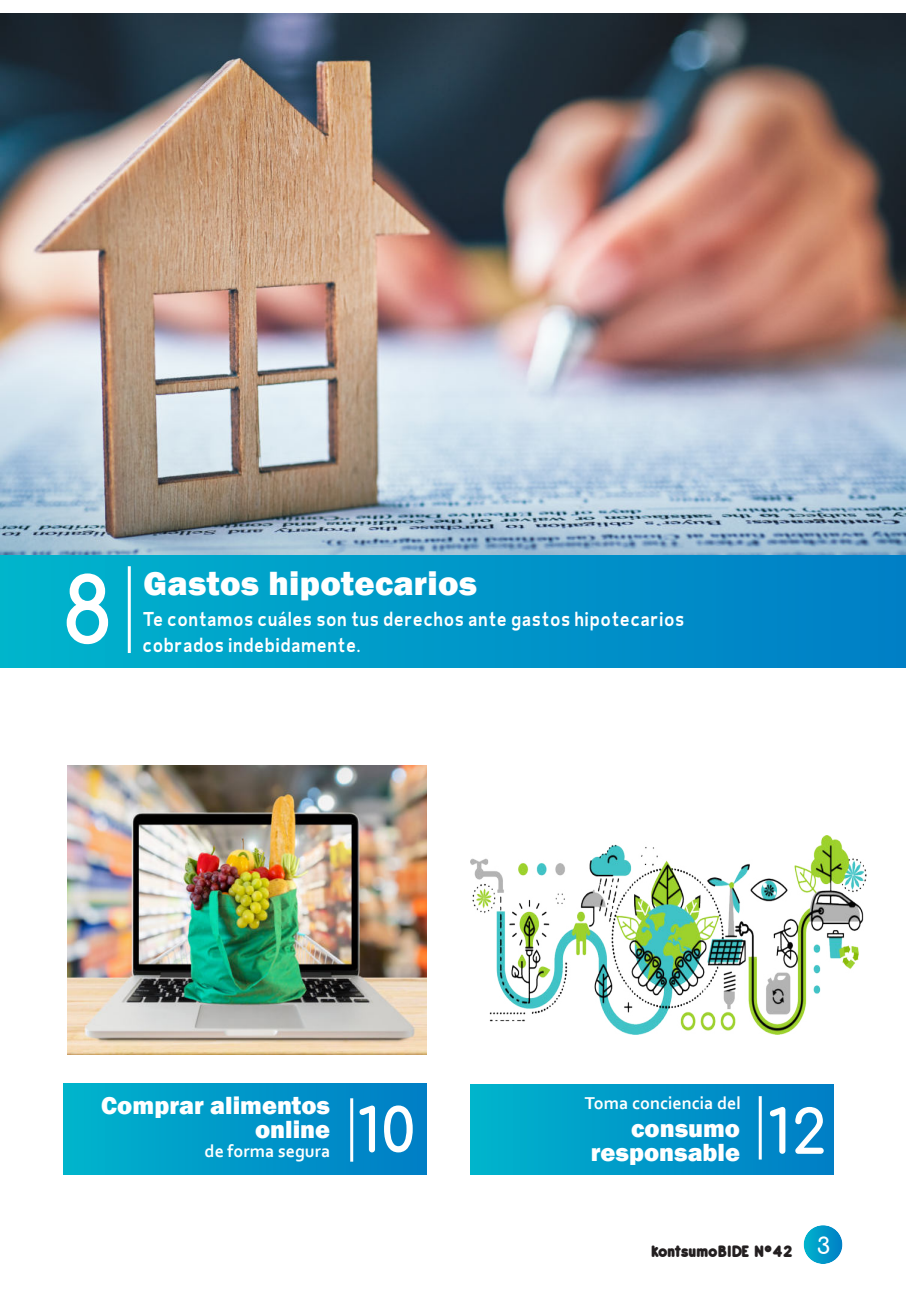
<style>
.page{position:relative;width:906px;height:1289px;background:#fff}
.page>*{position:absolute;margin:0;border:0;box-sizing:border-box;transform-origin:0 0}
.t1{font:700 89.85px "Comfortaa";color:#fff}
.t2{font:700 60px "Comfortaa";color:#fff}
.t3{font:800 34.5px "Franklin Gothic";letter-spacing:.01em;color:#fff}
.t4{font:800 25.5px/24px "Franklin Gothic";color:#fff;text-align:right}
.t5{font:18px/25.5px "Burbin Casual NC";letter-spacing:.04em;color:#fff}
.t6{font:700 18px "Corbel";color:#fff}
.t7{font:800 18px "Antipasto";letter-spacing:-.025em;color:#231f20}
</style>
<div class="page">
<div style="left:63px;top:1083px;width:363px;height:91px;background:linear-gradient(to right,#00b3cc,#017dc6)"></div>
<div style="left:471px;top:1084px;width:363px;height:90px;background:linear-gradient(to right,#00b3cc,#027ec6)"></div>
<div style="left:0;top:554px;width:906px;height:113px;background:linear-gradient(to right,#00b4cc,#007ec6)"></div>
<div style="left:803px;top:1225px;width:39px;height:38px;background:linear-gradient(to right,#0db8cf,#007dc5);border-radius:19px"></div>
<img style="left:0;top:13px;width:906px;height:542px">
<hr style="left:350px;top:1098px;width:3px;height:63px;background:#fff">
<hr style="left:758px;top:1096px;width:3px;height:63px;background:#fff">
<hr style="left:128px;top:566px;width:3px;height:87px;background:#fff">
<img style="left:67px;top:765px;width:359px;height:289px">
<img style="left:471px;top:835px;width:395px;height:199px">
<h1 class="t1" style="left:61px;top:560px;width:54px">8</h1>
<h3 class="t3" style="left:144px;top:569px;width:335px">Gastos hipotecarios</h3>
<p class="t5" style="left:144px;top:608px;width:543px">Te contamos cuáles son tus derechos ante gastos hipotecarios cobrados indebidamente.</p>
<h3 class="t4" style="left:101px;top:1094px;width:230px">Comprar alimentos online</h3>
<p class="t6" style="left:205px;top:1144px;width:127px">de forma segura</p>
<h2 class="t2" style="left:357px;top:1096px;width:60px">10</h2>
<p class="t6" style="left:585px;top:1096px;width:158px">Toma conciencia del</p>
<h3 class="t4" style="left:631px;top:1117px;width:110px">consumo</h3>
<h3 class="t4" style="left:591px;top:1141px;width:151px">responsable</h3>
<h2 class="t2" style="left:768px;top:1097px;width:60px">12</h2>
<p class="t7" style="left:651px;top:1240px;width:181px">kontsumoBIDE Nº42 <sup>3</sup></p>
</div>
